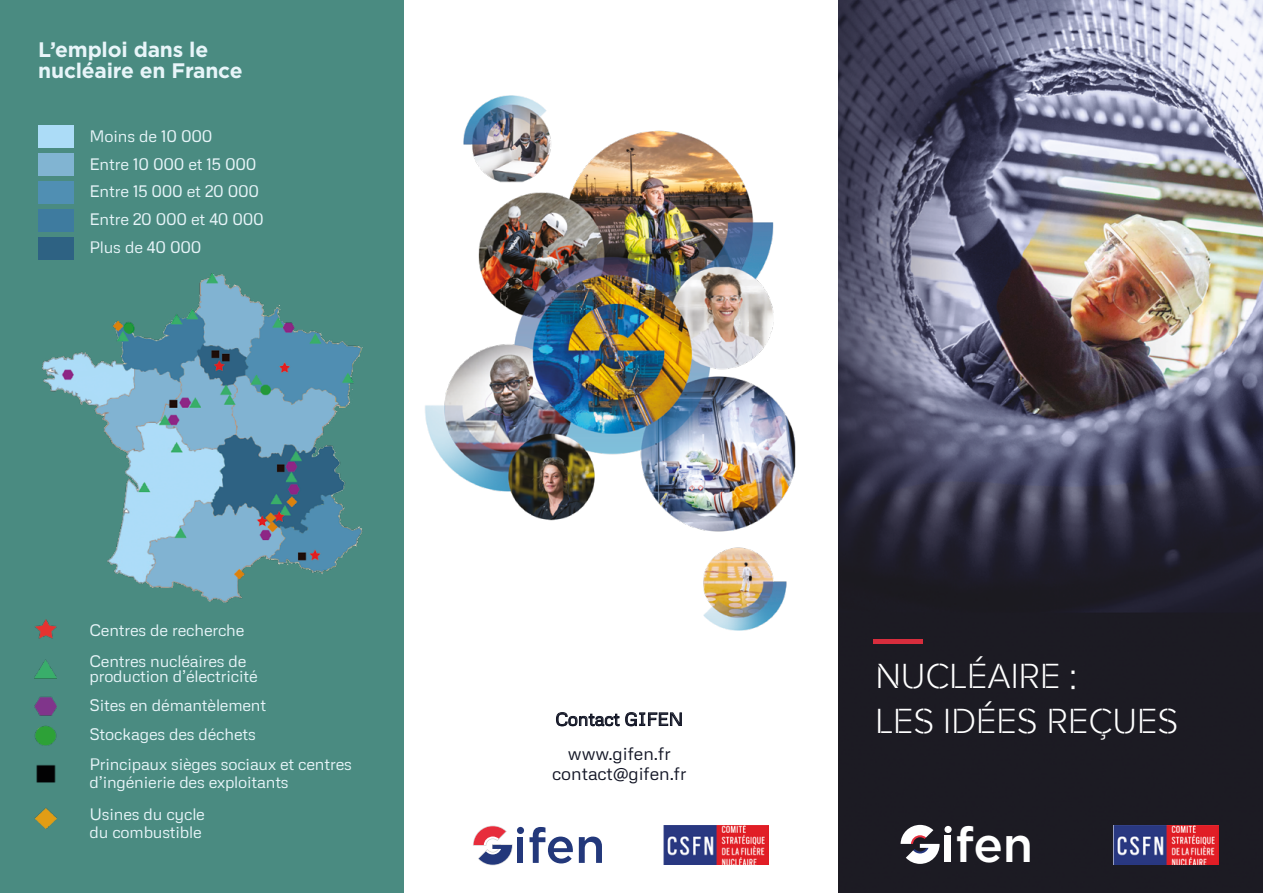
<style>
.page{position:relative;width:1263px;height:893px;background:#fff}
.page>*{position:absolute;margin:0;border:0;box-sizing:border-box;transform-origin:0 0}
.t1{font:500 49.05px "Gotham";color:#fff}
.t2{font:36px/45px "Rafale RU";color:#fff}
.t3{font:700 21px/21px "Gotham HTF";letter-spacing:-.01em;color:#e8f5f9}
.t4{font:18px/34.5px "Metrophobic";letter-spacing:-.005em;color:#131626;text-align:center}
.t5{font:16.5px/27.8px "Metrophobic";letter-spacing:-.01em;color:#e8f5f9}
</style>
<div class="page">
<svg style="left:529px;top:827px;width:44px;height:36px"></svg>
<svg style="left:579px;top:837px;width:23px;height:26px"></svg>
<div style="left:517px;top:837px;width:6px;height:26px;background:#23387b"></div>
<div style="left:517px;top:827px;width:7px;height:7px;background:#23387b;border-radius:50%"></div>
<svg style="left:473px;top:825px;width:40px;height:41px"></svg>
<img style="left:838px;top:0;width:425px;height:893px">
<div style="left:0;top:0;width:403px;height:893px;background:#4a8b81"></div>
<div style="left:945px;top:836px;width:6px;height:26px;background:#fff"></div>
<div style="left:944px;top:826px;width:8px;height:7px;background:#fff;border-radius:50%"></div>
<svg style="left:900px;top:825px;width:39px;height:39px"></svg>
<div style="left:874px;top:639px;width:49px;height:5px;background:#d72d3d"></div>
<img style="left:403px;top:52px;width:393px;height:592px">
<img style="left:664px;top:825px;width:104px;height:40px">
<img style="left:1114px;top:825px;width:105px;height:40px">
<img style="left:42px;top:273px;width:321px;height:330px">
<img style="left:35px;top:620px;width:21px;height:208px">
<div style="left:38px;top:209px;width:36px;height:23px;background:#3e7b9f"></div>
<div style="left:38px;top:153px;width:36px;height:23px;background:#81b4d2"></div>
<div style="left:38px;top:125px;width:36px;height:23px;background:#acdcf7"></div>
<div style="left:38px;top:237px;width:36px;height:23px;background:#2e6283"></div>
<div style="left:38px;top:181px;width:36px;height:23px;background:#508fb3"></div>
<svg style="left:556px;top:712px;width:126px;height:14px"></svg>
<p class="t3" style="left:38px;top:38px;width:206px">L’emploi dans le nucléaire en France</p>
<p class="t5" style="left:90px;top:121px;width:176px">Moins de 10 000<br>Entre 10 000 et 15 000<br>Entre 15 000 et 20 000<br>Entre 20 000 et 40 000<br>Plus de 40 000</p>
<p class="t5" style="left:90px;top:616px;width:156px">Centres de recherche</p>
<p class="t5" style="left:90px;top:653px;width:170px;line-height:15px">Centres nucléaires de production d’électricité</p>
<p class="t5" style="left:90px;top:691px;width:178px">Sites en démantèlement</p>
<p class="t5" style="left:90px;top:719px;width:168px">Stockages des déchets</p>
<p class="t5" style="left:90px;top:754px;width:264px;line-height:18px">Principaux sièges sociaux et centres d’ingénierie des exploitants</p>
<p class="t5" style="left:90px;top:804px;width:117px;line-height:18px">Usines du cycle du combustible</p>
<p class="t4" style="left:555px;top:701px;width:129px">Contact GIFEN www.gifen.fr</p>
<p class="t4" style="left:552px;top:755px;width:136px">contact@gifen.fr</p>
<h2 class="t2" style="left:876px;top:655px;width:304px">NUCLÉAIRE :<br>LES IDÉES REÇUES</h2>
<h1 class="t1" style="left:955px;top:817px;width:80px">fen</h1>
</div>
